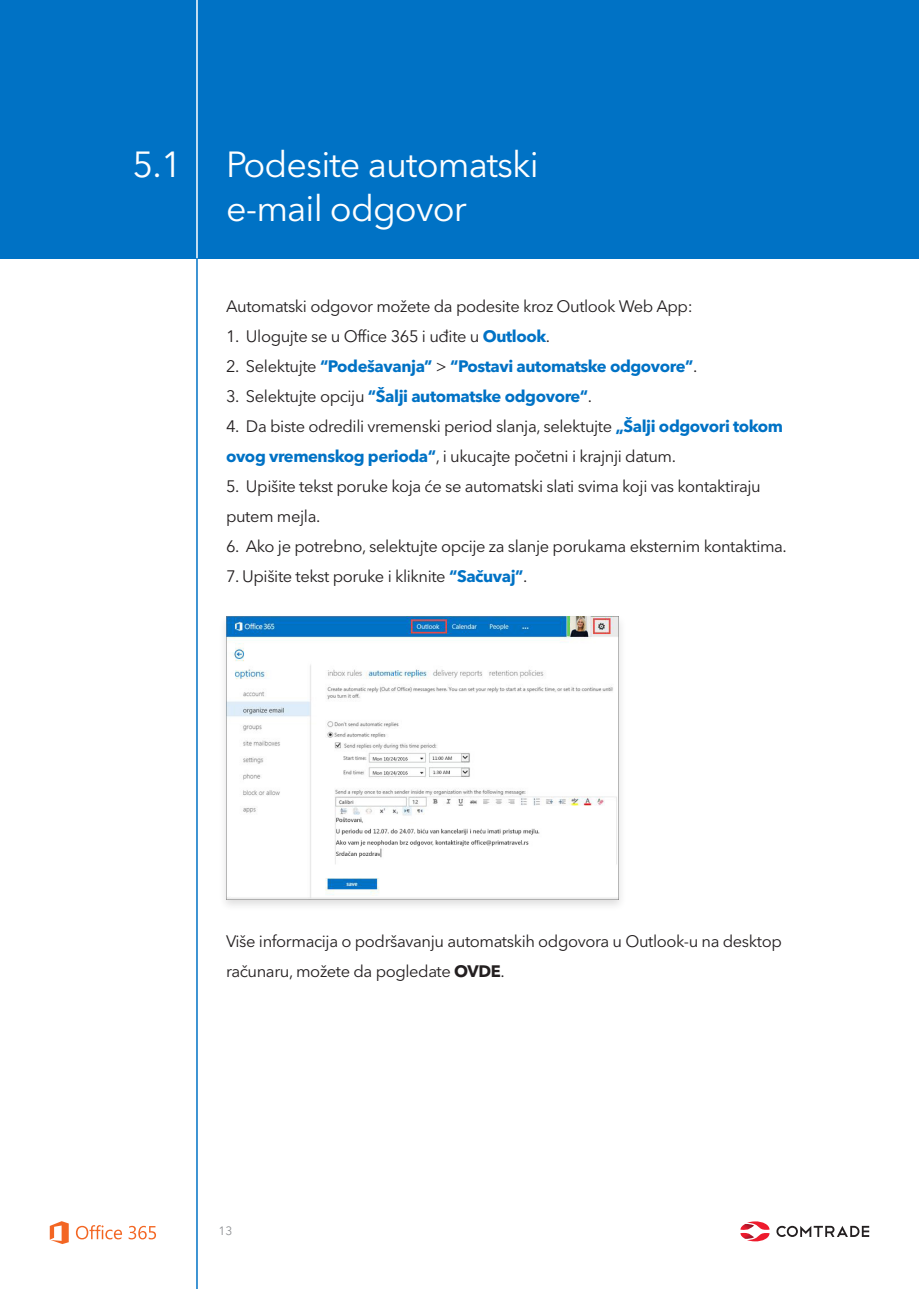
<style>
.page{position:relative;width:919px;height:1289px;background:#fff}
.page>*{position:absolute;margin:0;border:0;box-sizing:border-box;transform-origin:0 0}
.t1{font:36px/43.2px "Avenir Next LT Pro";letter-spacing:-.025em;color:#fff}
.t2{font:16.5px/30px "Avenir Next LT Pro";letter-spacing:-.025em;color:#231f20}
.t3{font:700 16.5px "Avenir Next LT Pro";letter-spacing:-.025em;color:#0072c5}
.t4{font:12px "Avenir Next LT Pro";color:#8f9194}
.s1{font-weight:700;color:#0072c5}
.s2{font-weight:400;color:#231f20}
.s3{font-weight:700}
</style>
<div class="page">
<svg style="left:50px;top:1221px;width:19px;height:22px"></svg>
<svg style="left:76px;top:1225px;width:46px;height:14px"></svg>
<svg style="left:129px;top:1225px;width:27px;height:14px"></svg>
<svg style="left:776px;top:1225px;width:93px;height:11px"></svg>
<svg style="left:740px;top:1221px;width:29px;height:20px"></svg>
<div style="left:0;top:0;width:918px;height:258px;background:#0072c5"></div>
<hr style="left:196px;top:0;width:2px;height:1288px;background:#0072c5">
<hr style="left:196px;top:0;width:2px;height:258px;background:#fff">
<div style="left:218px;top:612px;width:408px;height:300px;background:#231f20;opacity:.15"></div>
<img style="left:226px;top:616px;width:392px;height:283px">
<h1 class="t1" style="left:133px;top:143px;width:51px">5.1</h1>
<h1 class="t1" style="left:226px;top:143px;width:314px">Podesite automatski e-mail odgovor</h1>
<p class="t2" style="left:226px;top:291px;width:468px">Automatski odgovor možete da podesite kroz Outlook Web App:</p>
<p class="t2" style="left:226px;top:321px;width:325px">1. Ulogujte se u Office 365 i uđite u <span class="s1">Outlook</span>.</p>
<p class="t3" style="left:226px;top:356px;width:473px"><span class="s2">2. Selektujte</span> “Podešavanja” <span class="s2">&gt;</span> “Postavi automatske odgovore”<span class="s2">.</span></p>
<p class="t3" style="left:226px;top:386px;width:367px"><span class="s2">3. Selektujte opciju</span> “Šalji automatske odgovore“<span class="s2">.</span></p>
<p class="t2" style="left:226px;top:411px;width:558px">4. Da biste odredili vremenski period slanja, selektujte <span class="s1">„Šalji odgovori tokom ovog vremenskog perioda“</span>, i ukucajte početni i krajnji datum.</p>
<p class="t2" style="left:226px;top:471px;width:536px">5. Upišite tekst poruke koja će se automatski slati svima koji vas kontaktiraju putem mejla.</p>
<p class="t2" style="left:226px;top:531px;width:562px">6. Ako je potrebno, selektujte opcije za slanje porukama eksternim kontaktima.</p>
<p class="t2" style="left:226px;top:561px;width:303px">7. Upišite tekst poruke i kliknite <span class="s1">“Sačuvaj”</span>.</p>
<p class="t2" style="left:226px;top:926px;width:557px">Više informacija o podršavanju automatskih odgovora u Outlook-u na desktop računaru, možete da pogledate <span class="s3">OVDE</span>.</p>
<p class="t4" style="left:218px;top:1223px;width:15px">13</p>
</div>
